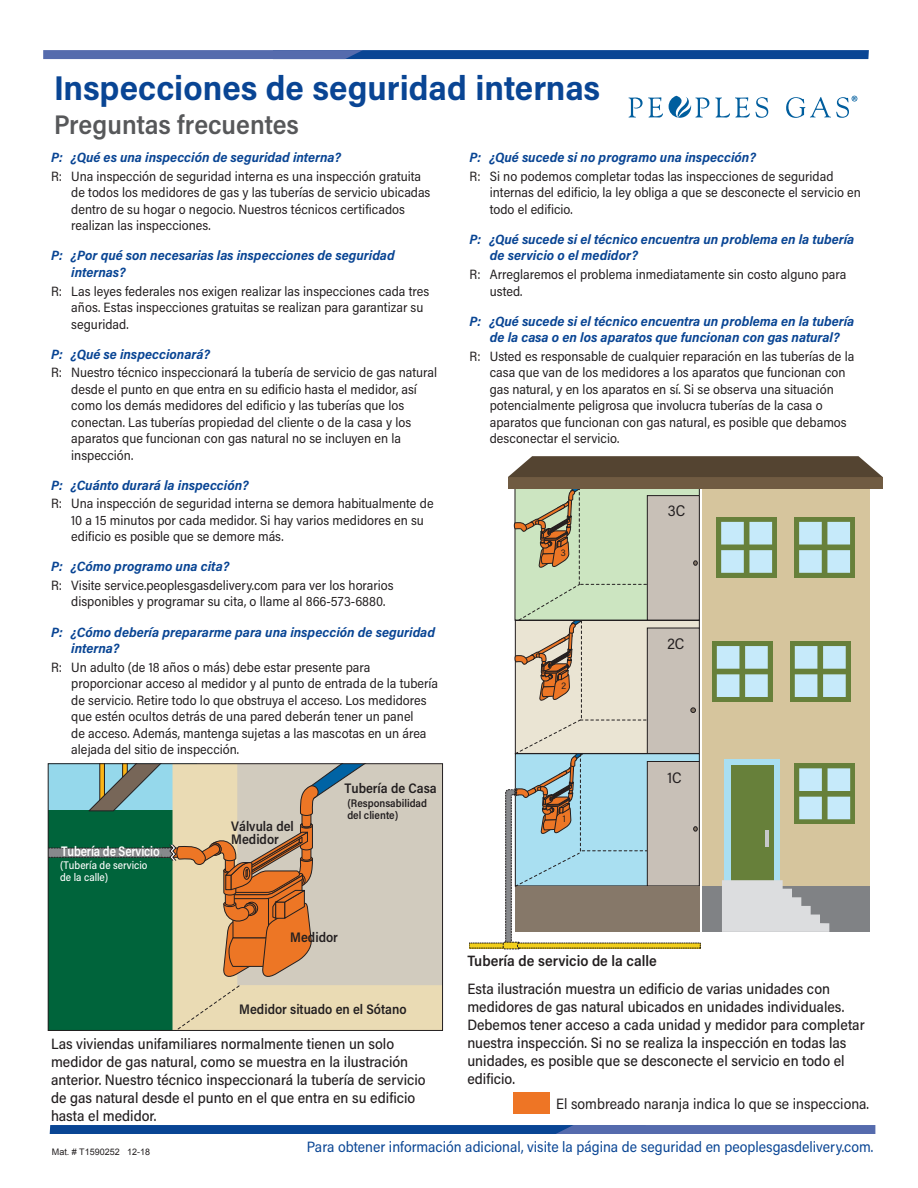
<style>
.page{position:relative;width:918px;height:1188px;background:#fff}
.page>*{position:absolute;margin:0;border:0;box-sizing:border-box;transform-origin:0 0}
.t1{font:700 34.5px "Acumin Pro Semi Cond";color:#094594}
.t2{font:600 27px "Acumin Pro Semi Cond";color:#57585a}
.t3{font:15.45px "Acumin Pro Semi Cond";color:#231f20}
.t4{font:15.3px "Acumin Pro Semi Cond";color:#231f20}
.t5{font:500 15px/18px "Acumin Pro Semi Cond";color:#231f20}
.t6{font:15px "Acumin Pro Semi Cond";color:#094594}
.t7{font:15px "Acumin Pro Semi Cond";color:#231f20}
.t8{font:600 15px "Acumin Pro Semi Cond";color:#231f20}
.t9{font:600 13.8px/12.5px "Acumin Pro Semi Cond";color:#231f20;scale:.95 1}
.t10{font:600 13.8px "Acumin Pro Semi Cond";letter-spacing:-.02em;color:#fff;scale:.88 1}
.t11{font:13.5px/16.5px "Acumin Pro Semi Cond";color:#231f20}
.t12{font:italic 700 13.5px/16.5px "Acumin Pro Semi Cond";color:#094594}
.t13{font:500 11.1px/12.5px "Acumin Pro Semi Cond";color:#fff;scale:.95 1}
.t14{font:600 11.1px/12.5px "Acumin Pro Semi Cond";color:#231f20;scale:.95 1}
.t15{font:9.6px "Acumin Pro Semi Cond";color:#231f20}
.t16{font:9px "Arial";color:#231f20}
</style>
<div class="page">
<svg style="left:43px;top:50px;width:826px;height:9px;background:#27549e"></svg>
<svg style="left:50px;top:1125px;width:825px;height:9px;background:#26539d"></svg>
<div style="left:702px;top:489px;width:167px;height:424px;background:#d6c59d"></div>
<div style="left:725px;top:759px;width:55px;height:121px;background:#a9dff1"></div>
<div style="left:731px;top:765px;width:42px;height:115px;background:#67803a"></div>
<hr style="left:766px;top:831px;width:3px;height:16px;background:#c7c8ca">
<div style="left:794px;top:763px;width:61px;height:61px;background:#67803a"></div>
<svg style="left:799px;top:768px;width:51px;height:51px"></svg>
<div style="left:790px;top:641px;width:61px;height:61px;background:#67803a"></div>
<svg style="left:795px;top:646px;width:51px;height:51px"></svg>
<div style="left:712px;top:641px;width:61px;height:61px;background:#67803a"></div>
<svg style="left:717px;top:646px;width:51px;height:51px"></svg>
<div style="left:794px;top:517px;width:61px;height:61px;background:#67803a"></div>
<svg style="left:799px;top:522px;width:51px;height:51px"></svg>
<div style="left:716px;top:517px;width:61px;height:61px;background:#67803a"></div>
<svg style="left:721px;top:522px;width:51px;height:51px"></svg>
<div style="left:702px;top:886px;width:167px;height:46px;background:#808285"></div>
<svg style="left:722px;top:880px;width:107px;height:52px"></svg>
<div style="left:508px;top:477px;width:375px;height:12px;background:#705b42"></div>
<svg style="left:508px;top:456px;width:375px;height:21px;background:#605140"></svg>
<div style="left:469px;top:943px;width:231px;height:5px;background:#f2cf1b"></div>
<svg style="left:502px;top:489px;width:198px;height:461px;background:#c3c8ba"></svg>
<div style="left:48px;top:810px;width:129px;height:220px;background:#00643b"></div>
<svg style="left:173px;top:765px;width:268px;height:264px;background:#dbd1b9"></svg>
<div style="left:173px;top:985px;width:67px;height:44px;background:#eadbb4"></div>
<svg style="left:50px;top:765px;width:340px;height:213px"></svg>
<div style="left:48px;top:763px;width:395px;height:268px;border:1px solid #231f20"></div>
<div style="left:513px;top:1092px;width:36px;height:22px;background:#ee7525"></div>
<svg style="left:629px;top:97px;width:34px;height:21px"></svg>
<svg style="left:669px;top:96px;width:40px;height:22px"></svg>
<svg style="left:715px;top:97px;width:35px;height:21px"></svg>
<svg style="left:756px;top:97px;width:12px;height:21px"></svg>
<svg style="left:786px;top:96px;width:71px;height:22px"></svg>
<h1 class="t1" style="left:54px;top:64px;width:548px">Inspecciones de seguridad internas</h1>
<h2 class="t2" style="left:54px;top:106px;width:246px">Preguntas frecuentes</h2>
<p class="t12" style="left:51px;top:149px;width:291px">P: ¿Qué es una inspección de seguridad interna?</p>
<p class="t11" style="left:71px;top:167px;width:361px;text-indent:-20px">R: Una inspección de seguridad interna es una inspección gratuita de todos los medidores de gas y las tuberías de servicio ubicadas dentro de su hogar o negocio. Nuestros técnicos certificados realizan las inspecciones.</p>
<p class="t12" style="left:71px;top:247px;width:325px;text-indent:-20px">P: ¿Por qué son necesarias las inspecciones de seguridad internas?</p>
<p class="t11" style="left:71px;top:282px;width:359px;text-indent:-20px">R: Las leyes federales nos exigen realizar las inspecciones cada tres años. Estas inspecciones gratuitas se realizan para garantizar su seguridad.</p>
<p class="t12" style="left:51px;top:345px;width:160px">P: ¿Qué se inspeccionará?</p>
<p class="t11" style="left:71px;top:364px;width:367px;text-indent:-20px">R: Nuestro técnico inspeccionará la tubería de servicio de gas natural desde el punto en que entra en su edificio hasta el medidor, así como los demás medidores del edificio y las tuberías que los conectan. Las tuberías propiedad del cliente o de la casa y los aparatos que funcionan con gas natural no se incluyen en la inspección.</p>
<p class="t12" style="left:51px;top:476px;width:199px">P: ¿Cuánto durará la inspección?</p>
<p class="t11" style="left:71px;top:495px;width:364px;text-indent:-20px">R: Una inspección de seguridad interna se demora habitualmente de<br>10 a 15 minutos por cada medidor. Si hay varios medidores en su edificio es posible que se demore más.</p>
<p class="t12" style="left:51px;top:558px;width:180px">P: ¿Cómo programo una cita?</p>
<p class="t11" style="left:71px;top:576px;width:324px;text-indent:-20px">R: Visite service.peoplesgasdelivery.com para ver los horarios disponibles y programar su cita, o llame al 866-573-6880.</p>
<p class="t12" style="left:71px;top:623px;width:365px;text-indent:-20px">P: ¿Cómo debería prepararme para una inspección de seguridad interna?</p>
<p class="t11" style="left:71px;top:658px;width:368px;text-indent:-20px">R: Un adulto (de 18 años o más) debe estar presente para proporcionar acceso al medidor y al punto de entrada de la tubería de servicio. Retire todo lo que obstruya el acceso. Los medidores que estén ocultos detrás de una pared deberán tener un panel<br>de acceso. Además, mantenga sujetas a las mascotas en un área alejada del sitio de inspección.</p>
<p class="t10" style="left:61px;top:842px;width:114px">Tubería de Servicio</p>
<p class="t13" style="left:60px;top:858px;width:93px">(Tubería de servicio de la calle)</p>
<p class="t9" style="left:231px;top:820px;width:68px">Válvula del<br>Medidor</p>
<p class="t9" style="left:344px;top:781px;width:99px">Tubería de Casa</p>
<p class="t14" style="left:347px;top:796px;width:85px">(Responsabilidad del cliente)</p>
<p class="t9" style="left:290px;top:931px;width:52px">Medidor</p>
<p class="t9" style="left:239px;top:1002px;width:178px">Medidor situado en el Sótano</p>
<p class="t5" style="left:51px;top:1034px;width:376px">Las viviendas unifamiliares normalmente tienen un solo medidor de gas natural, como se muestra en la ilustración anterior. Nuestro técnico inspeccionará la tubería de servicio de gas natural desde el punto en el que entra en su edificio hasta el medidor.</p>
<p class="t12" style="left:470px;top:149px;width:288px">P: ¿Qué sucede si no programo una inspección?</p>
<p class="t11" style="left:490px;top:167px;width:373px;text-indent:-20px">R: Si no podemos completar todas las inspecciones de seguridad internas del edificio, la ley obliga a que se desconecte el servicio en todo el edificio.</p>
<p class="t12" style="left:490px;top:230px;width:366px;text-indent:-20px">P: ¿Qué sucede si el técnico encuentra un problema en la tubería de servicio o el medidor?</p>
<p class="t11" style="left:490px;top:266px;width:358px;text-indent:-20px">R: Arreglaremos el problema inmediatamente sin costo alguno para usted.</p>
<p class="t12" style="left:470px;top:312px;width:386px;text-align:center">P: ¿Qué sucede si el técnico encuentra un problema en la tubería de la casa o en los aparatos que funcionan con gas natural?</p>
<p class="t11" style="left:490px;top:347px;width:366px;text-indent:-20px">R: Usted es responsable de cualquier reparación en las tuberías de la casa que van de los medidores a los aparatos que funcionan con gas natural, y en los aparatos en sí. Si se observa una situación potencialmente peligrosa que involucra tuberías de la casa o aparatos que funcionan con gas natural, es posible que debamos desconectar el servicio.</p>
<p class="t15" style="left:561px;top:546px;width:6px">3</p>
<p class="t15" style="left:561px;top:679px;width:6px">2</p>
<p class="t15" style="left:563px;top:812px;width:4px">1</p>
<p class="t3" style="left:668px;top:500px;width:19px">3C</p>
<p class="t3" style="left:667px;top:633px;width:18px">2C</p>
<p class="t4" style="left:667px;top:767px;width:16px">1C</p>
<p class="t8" style="left:468px;top:950px;width:191px">Tubería de servicio de la calle</p>
<p class="t5" style="left:467px;top:979px;width:399px">Esta ilustración muestra un edificio de varias unidades con medidores de gas natural ubicados en unidades individuales.<br>Debemos tener acceso a cada unidad y medidor para completar nuestra inspección. Si no se realiza la inspección en todas las unidades, es posible que se desconecte el servicio en todo el edificio.</p>
<p class="t7" style="left:556px;top:1094px;width:314px">El sombreado naranja indica lo que se inspecciona.</p>
<p class="t16" style="left:52px;top:1146px;width:100px">Mat. # T1590252 12-18</p>
<p class="t6" style="left:307px;top:1136px;width:568px">Para obtener información adicional, visite la página de seguridad en peoplesgasdelivery.com.</p>
</div>
